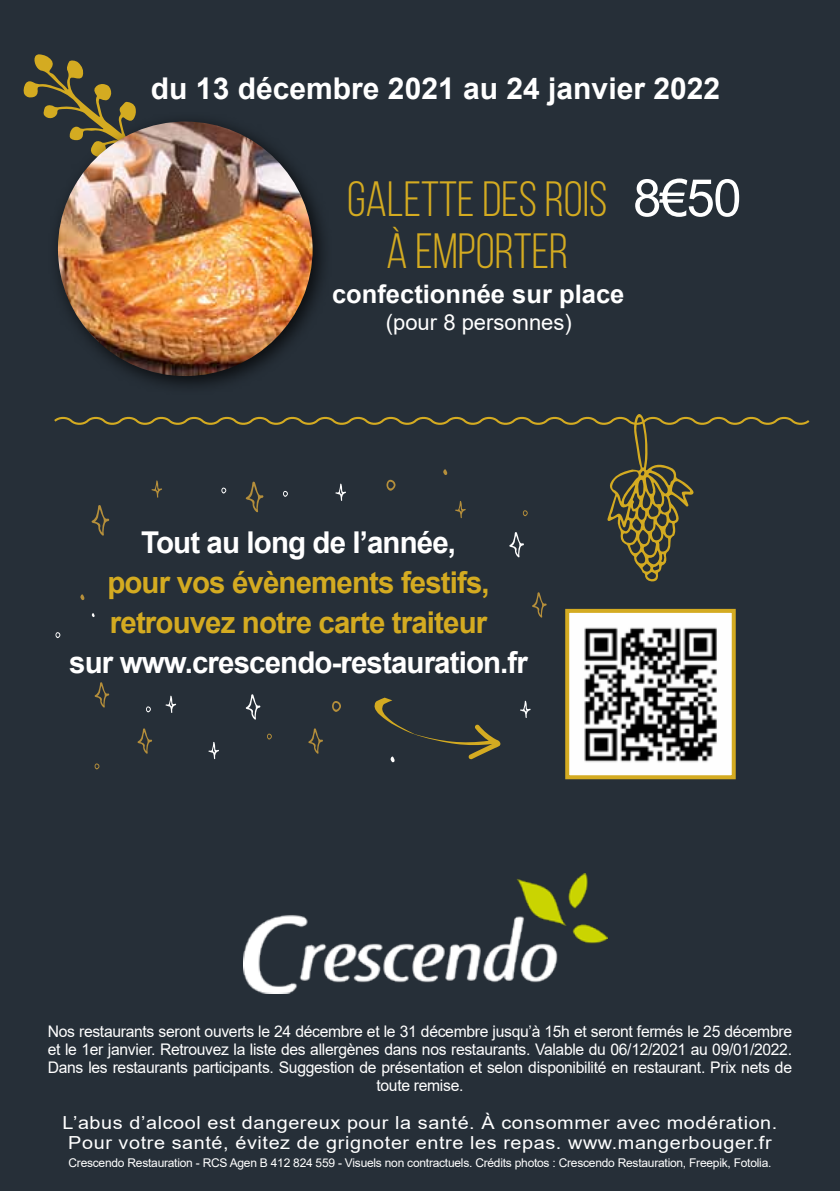
<style>
.page{position:relative;width:840px;height:1191px;background:#fff}
.page>*{position:absolute;margin:0;border:0;box-sizing:border-box;transform-origin:0 0}
.t1{font:51.8px "Arial";color:#fff}
.t2{font:49.6px/52.8px "Bebas Neue";color:#d4ab21;text-align:center}
.t3{font:700 30px "Arial";letter-spacing:-.03em;color:#fff}
.t4{font:700 30px/40px "Arial";letter-spacing:-.03em;color:#d4ab21}
.t5{font:700 30px "Arial";color:#fff}
.t6{font:700 25.6px "Arial";color:#fff}
.t7{font:22px "Arial";color:#fff}
.t8{font:18px/20px "Arial";letter-spacing:.03em;color:#fff;text-align:center;scale:1.1 1}
.t9{font:16px/18px "Arial";letter-spacing:-.02em;color:#fff;text-align:center}
.t10{font:12px "Arial";letter-spacing:-.02em;color:#fff}
</style>
<div class="page">
<div style="left:0;top:0;width:839px;height:1191px;background:#262f38"></div>
<svg style="left:23px;top:54px;width:113px;height:64px"></svg>
<div style="left:47px;top:111px;width:286px;height:285px;background:#000;opacity:.75"></div>
<img style="left:58px;top:122px;width:254px;height:254px;border-radius:127px">
<img style="left:570px;top:614px;width:160px;height:160px">
<div style="left:565px;top:609px;width:170px;height:170px;border:4px solid #d4ab21"></div>
<img style="left:243px;top:873px;width:364px;height:120px">
<svg style="left:208px;top:742px;width:11px;height:17px"></svg>
<svg style="left:520px;top:700px;width:10px;height:18px"></svg>
<svg style="left:245px;top:694px;width:15px;height:26px"></svg>
<svg style="left:55px;top:632px;width:5px;height:6px"></svg>
<svg style="left:374px;top:697px;width:126px;height:65px"></svg>
<svg style="left:308px;top:728px;width:15px;height:26px"></svg>
<svg style="left:137px;top:728px;width:15px;height:26px"></svg>
<svg style="left:332px;top:701px;width:9px;height:11px"></svg>
<svg style="left:94px;top:763px;width:5px;height:6px"></svg>
<svg style="left:267px;top:733px;width:5px;height:6px"></svg>
<svg style="left:91px;top:613px;width:4px;height:4px"></svg>
<svg style="left:80px;top:594px;width:5px;height:6px"></svg>
<svg style="left:165px;top:695px;width:11px;height:18px"></svg>
<svg style="left:146px;top:706px;width:5px;height:6px"></svg>
<svg style="left:532px;top:592px;width:14px;height:26px"></svg>
<svg style="left:94px;top:682px;width:15px;height:25px"></svg>
<svg style="left:54px;top:414px;width:756px;height:167px"></svg>
<h3 class="t5" style="left:151px;top:67px;width:570px">du 13 décembre 2021 au 24 janvier 2022</h3>
<h2 class="t2" style="left:347px;top:172px;width:262px">GALETTE DES ROIS<br>À EMPORTER</h2>
<h3 class="t6" style="left:332px;top:276px;width:294px">confectionnée sur place</h3>
<h3 class="t7" style="left:385px;top:307px;width:187px">(pour 8 personnes)</h3>
<h1 class="t1" style="left:632px;top:162px;width:110px">8€50</h1>
<h3 class="t3" style="left:141px;top:521px;width:316px">Tout au long de l’année,</h3>
<h3 class="t4" style="left:107px;top:563px;width:384px">pour vos évènements festifs, retrouvez notre carte traiteur</h3>
<h3 class="t3" style="left:69px;top:641px;width:460px">sur www.crescendo-restauration.fr</h3>
<p class="t9" style="left:48px;top:1022px;width:745px">Nos restaurants seront ouverts le 24 décembre et le 31 décembre jusqu’à 15h et seront fermés le 25 décembre et le 1er janvier. Retrouvez la liste des allergènes dans nos restaurants. Valable du 06/12/2021 au 09/01/2022.<br>Dans les restaurants participants. Suggestion de présentation et selon disponibilité en restaurant. Prix nets de toute remise.</p>
<p class="t8" style="left:62px;top:1112px;width:651px">L’abus d’alcool est dangereux pour la santé. À consommer avec modération.<br>Pour votre santé, évitez de grignoter entre les repas. www.mangerbouger.fr</p>
<p class="t10" style="left:68px;top:1154px;width:704px">Crescendo Restauration - RCS Agen B 412 824 559 - Visuels non contractuels. Crédits photos : Crescendo Restauration, Freepik, Fotolia.</p>
</div>
